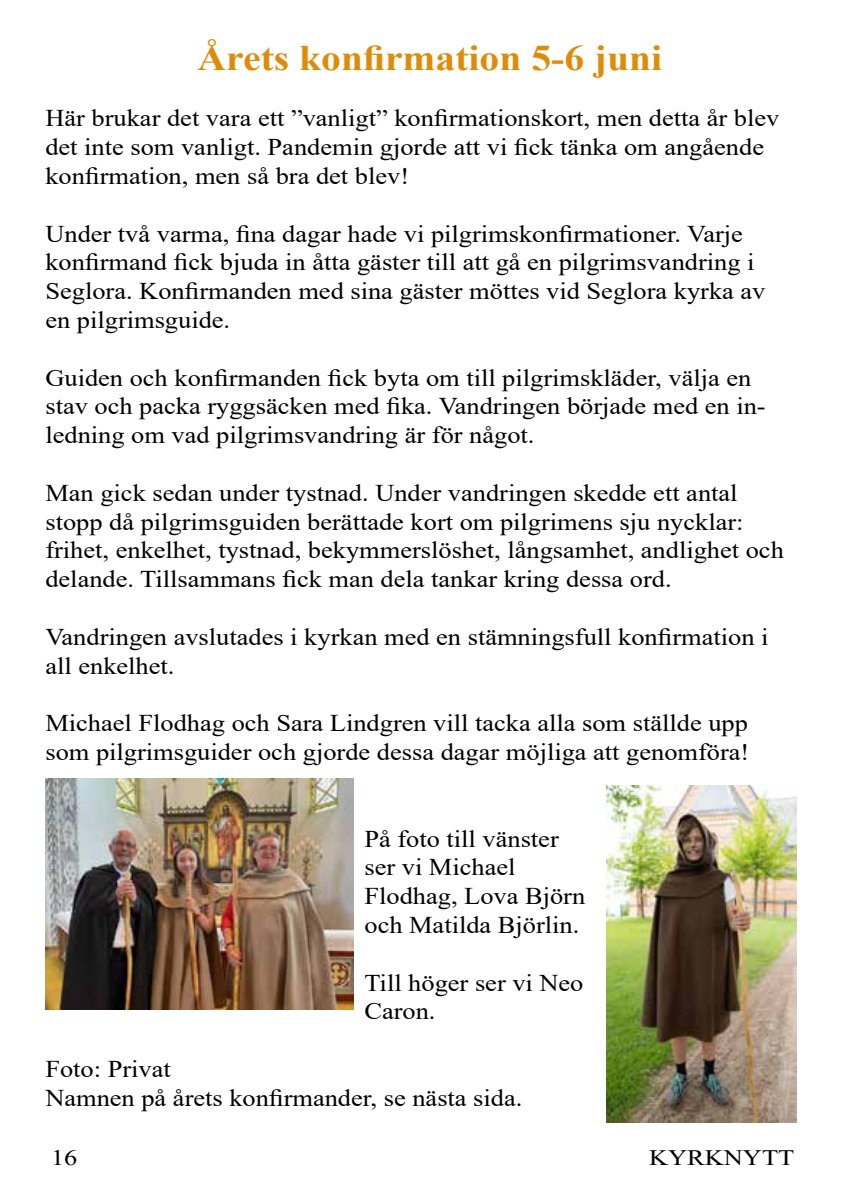
<style>
.page{position:relative;width:842px;height:1191px;background:#fff}
.page>*{position:absolute;margin:0;border:0;box-sizing:border-box;transform-origin:0 0}
.t1{font:700 36px "Times New Roman";color:#df8b08;scale:1.1 1}
.t2{font:24px/28.8px "Times New Roman";color:#000;scale:1.1 1}
.t3{font:22px "Times New Roman";color:#000;scale:1.2 1}
</style>
<div class="page">
<img style="left:45px;top:779px;width:308px;height:230px">
<img style="left:607px;top:785px;width:189px;height:338px">
<h1 class="t1" style="left:198px;top:32px;width:424px">Årets konfirmation 5-6 juni</h1>
<p class="t2" style="left:45px;top:103px;width:669px">Här brukar det vara ett ”vanligt” konfirmationskort, men detta år blev det inte som vanligt. Pandemin gjorde att vi fick tänka om angående konfirmation, men så bra det blev!</p>
<p class="t2" style="left:45px;top:218px;width:656px">Under två varma, fina dagar hade vi pilgrimskonfirmationer. Varje konfirmand fick bjuda in åtta gäster till att gå en pilgrimsvandring i Seglora. Konfirmanden med sina gäster möttes vid Seglora kyrka av en pilgrimsguide.</p>
<p class="t2" style="left:45px;top:362px;width:656px">Guiden och konfirmanden fick byta om till pilgrimskläder, välja en stav och packa ryggsäcken med fika. Vandringen började med en in&shy;ledning om vad pilgrimsvandring är för något.</p>
<p class="t2" style="left:45px;top:477px;width:673px">Man gick sedan under tystnad. Under vandringen skedde ett antal stopp då pilgrimsguiden berättade kort om pilgrimens sju nycklar: frihet, enkelhet, tystnad, bekymmerslöshet, långsamhet, andlighet och delande. Tillsammans fick man dela tankar kring dessa ord.</p>
<p class="t2" style="left:45px;top:621px;width:659px">Vandringen avslutades i kyrkan med en stämningsfull konfirmation i all enkelhet.</p>
<p class="t2" style="left:45px;top:708px;width:641px">Michael Flodhag och Sara Lindgren vill tacka alla som ställde upp som pilgrimsguider och gjorde dessa dagar möjliga att genomföra!</p>
<p class="t2" style="left:364px;top:823px;width:202px">På foto till vänster ser vi Michael<br>Flodhag, Lova Björn och Matilda Björlin.</p>
<p class="t2" style="left:364px;top:967px;width:201px">Till höger ser vi Neo<br>Caron.</p>
<p class="t2" style="left:45px;top:1053px;width:435px">Foto: Privat<br>Namnen på årets konfirmander, se nästa sida.</p>
<p class="t3" style="left:51px;top:1142px;width:23px">16</p>
<p class="t3" style="left:649px;top:1142px;width:122px">KYRKNYTT</p>
</div>
